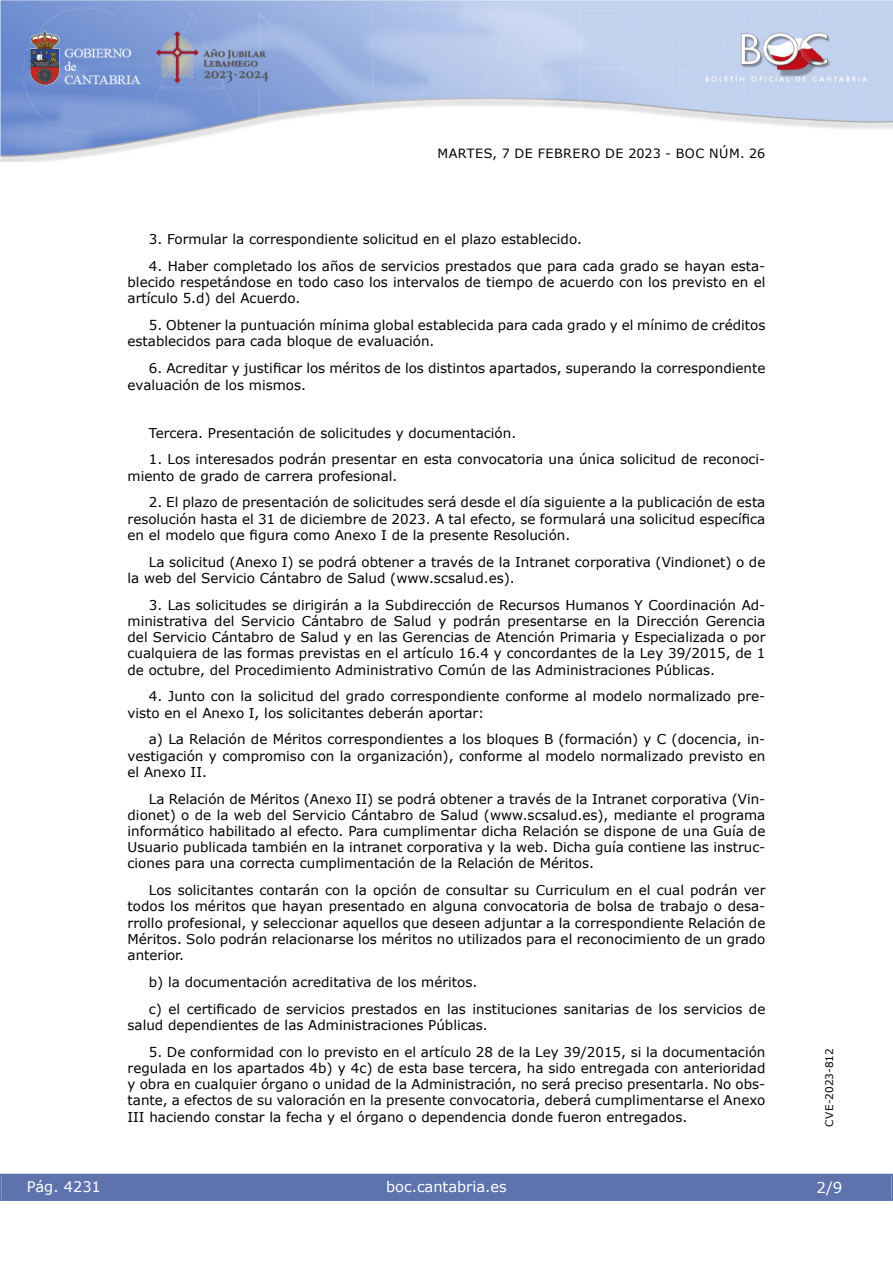
<style>
.page{position:relative;width:893px;height:1263px;background:#fff}
.page>*{position:absolute;margin:0;border:0;box-sizing:border-box;transform-origin:0 0}
.t1{font:15px "Verdana 2";color:#fff}
.t2{font:14.55px "Verdana 2";color:#fff}
.inicio_de_parrafo{font:13.5px/16.2px "Verdana 2";color:#000;text-align:justify}
.inicio_de_parrafo-2{font:13.5px/16.2px "Verdana";color:#000}
.t3{font:12.75px "Verdana 2";letter-spacing:.035em;color:#000}
.t4{font:10.5px "Verdana 2";color:#000}
.s1{font-family:"Verdana 2"}
.s2{font-family:"Verdana"}
</style>
<div class="page">
<img style="left:0;top:0;width:893px;height:161px">
<div style="left:1px;top:1174px;width:890px;height:27px;background:#5e73ae"></div>
<p class="t3" style="left:438px;top:144px;width:329px">MARTES, 7 DE FEBRERO DE 2023 - BOC NÚM. 26</p>
<p class="inicio_de_parrafo" style="left:149px;top:231px;width:435px">3. Formular la correspondiente solicitud en el plazo establecido.</p>
<p class="inicio_de_parrafo" style="left:128px;top:258px;width:639px;text-indent:21px">4. Haber completado los años de servicios prestados que para cada grado se hayan esta&shy;blecido respetándose en todo caso los intervalos de tiempo de acuerdo con los previsto en el artículo 5.d) del Acuerdo.</p>
<p class="inicio_de_parrafo" style="left:128px;top:317px;width:639px;text-indent:21px">5. Obtener la puntuación mínima global establecida para cada grado y el mínimo de créditos establecidos para cada bloque de evaluación.</p>
<p class="inicio_de_parrafo-2" style="left:128px;top:360px;width:639px;text-indent:21px">6. Acreditar y justificar los méritos de los distintos apartados, superando la correspondiente <span class="s1">evaluación de los mismos.</span></p>
<p class="inicio_de_parrafo" style="left:149px;top:424px;width:369px">Tercera. Presentación de solicitudes y documentación.</p>
<p class="inicio_de_parrafo" style="left:128px;top:451px;width:639px;text-indent:21px">1. Los interesados podrán presentar en esta convocatoria una única solicitud de reconoci&shy;miento de grado de carrera profesional.</p>
<p class="inicio_de_parrafo-2" style="left:128px;top:494px;width:639px;text-align:justify;text-indent:21px"><span class="s1">2. El plazo de presentación de solicitudes será desde el día siguiente a la publicación de esta </span>resolución hasta el 31 de diciembre de 2023. A tal efecto, se formulará una solicitud específica en el modelo que figura como Anexo I de la presente Resolución.</p>
<p class="inicio_de_parrafo-2" style="left:128px;top:553px;width:639px;text-indent:21px">La solicitud (Anexo I) se podrá obtener a través de la Intranet corporativa (Vindionet) o de <span class="s1">la web del Servicio Cántabro de Salud (www.scsalud.es).</span></p>
<p class="inicio_de_parrafo" style="left:128px;top:596px;width:639px;text-indent:21px">3. Las solicitudes se dirigirán a la Subdirección de Recursos Humanos Y Coordinación Ad&shy;ministrativa del Servicio Cántabro de Salud y podrán presentarse en la Dirección Gerencia del Servicio Cántabro de Salud y en las Gerencias de Atención Primaria y Especializada o por cualquiera de las formas previstas en el artículo 16.4 y concordantes de la Ley 39/2015, de 1 de octubre, del Procedimiento Administrativo Común de las Administraciones Públicas.</p>
<p class="inicio_de_parrafo" style="left:128px;top:688px;width:639px;text-indent:21px">4. Junto con la solicitud del grado correspondiente conforme al modelo normalizado pre&shy;<span class="s2">visto en el Anexo I, los solicitantes deberán aportar:</span></p>
<p class="inicio_de_parrafo" style="left:128px;top:731px;width:639px;text-indent:21px">a) La Relación de Méritos correspondientes a los bloques B (formación) y C (docencia, in&shy;vestigación y compromiso con la organización), conforme al modelo normalizado previsto en <span class="s2">el Anexo II.</span></p>
<p class="inicio_de_parrafo" style="left:128px;top:790px;width:639px;text-indent:21px"><span class="s2">La Relación de Méritos (Anexo II) se podrá obtener a través de la Intranet corporativa (Vin&shy;</span>dionet) o de la web del Servicio Cántabro de Salud (www.scsalud.es), mediante el programa informático habilitado al efecto. Para cumplimentar dicha Relación se dispone de una Guía de Usuario publicada también en la intranet corporativa y la web. Dicha guía contiene las instruc&shy;ciones para una correcta cumplimentación de la Relación de Méritos.</p>
<p class="inicio_de_parrafo" style="left:128px;top:882px;width:639px;text-indent:21px">Los solicitantes contarán con la opción de consultar su Curriculum en el cual podrán ver <span class="s2">todos los méritos que hayan presentado en alguna convocatoria de bolsa de trabajo o desa&shy;rrollo profesional, y seleccionar aquellos que deseen adjuntar a la correspondiente Relación de </span>Méritos. Solo podrán relacionarse los méritos no utilizados para el reconocimiento de un grado anterior.</p>
<p class="inicio_de_parrafo" style="left:149px;top:974px;width:330px">b) la documentación acreditativa de los méritos.</p>
<p class="inicio_de_parrafo-2" style="left:128px;top:1000px;width:639px;text-indent:21px">c) el certificado de servicios prestados en las instituciones sanitarias de los servicios de <span class="s1">salud dependientes de las Administraciones Públicas.</span></p>
<p class="inicio_de_parrafo" style="left:128px;top:1043px;width:639px;text-indent:21px">5. De conformidad con lo previsto en el artículo 28 de la Ley 39/2015, si la documentación regulada en los apartados 4b) y 4c) de esta base tercera, ha sido entregada con anterioridad y obra en cualquier órgano o unidad de la Administración, no será preciso presentarla. No obs&shy;<span class="s2">tante, a efectos de su valoración en la presente convocatoria, deberá cumplimentarse el Anexo </span>III haciendo constar la fecha y el órgano o dependencia donde fueron entregados.</p>
<p class="t2" style="left:27px;top:1177px;width:76px">Pág. 4231</p>
<p class="t2" style="left:386px;top:1177px;width:122px">boc.cantabria.es</p>
<p class="t4" style="left:822px;top:1126px;width:80px;rotate:-90deg">CVE-2023-812</p>
<p class="t1" style="left:816px;top:1177px;width:27px">2/9</p>
</div>
